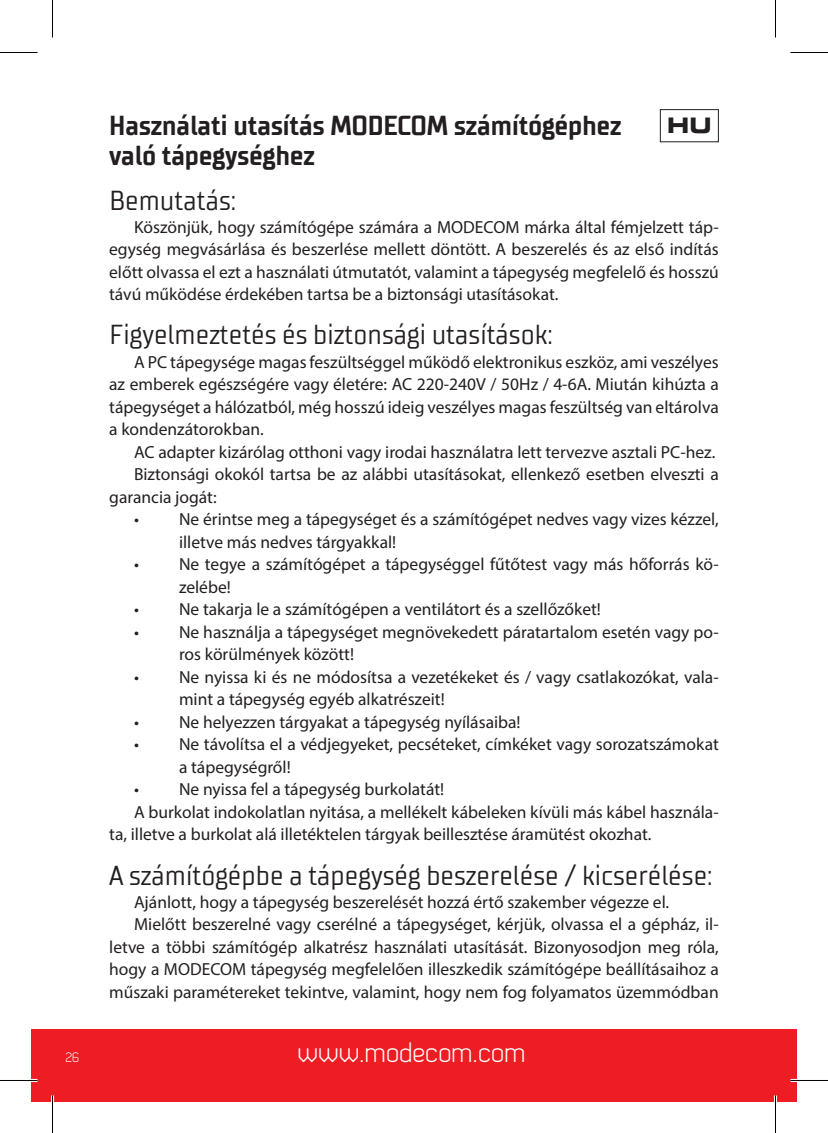
<style>
.page{position:relative;width:828px;height:1133px;background:#fff}
.page>*{position:absolute;margin:0;border:0;box-sizing:border-box;transform-origin:0 0}
.t1{font:28px "Dekar";color:#fff}
.t2{font:27.5px "TT Supermolot Condensed";color:#231f20}
.t3{font:700 27.5px/30px "TT Supermolot Condensed";color:#231f20}
.t4{font:700 21px "Square 721 Ex EU";color:#231f20}
.t5{font:17.5px/22.5px "Myriad Pro";color:#231f20}
.t6{font:13.5px "Dekar";color:#fff}
</style>
<div class="page">
<div style="left:31px;top:1029px;width:766px;height:72px;background:#ee1d23"></div>
<div style="left:660px;top:109px;width:59px;height:33px;border:1px solid #231f20"></div>
<hr style="left:0;top:1078px;width:38px;height:4px;background:#fff">
<hr style="left:790px;top:1078px;width:38px;height:4px;background:#fff">
<hr style="left:51px;top:1095px;width:3px;height:38px;background:#fff">
<hr style="left:774px;top:1095px;width:3px;height:38px;background:#fff">
<hr style="left:0;top:52px;width:38px;height:1px;background:#000">
<hr style="left:790px;top:52px;width:38px;height:1px;background:#000">
<hr style="left:0;top:1080px;width:38px;height:1px;background:#000">
<hr style="left:790px;top:1080px;width:38px;height:1px;background:#000">
<hr style="left:52px;top:0;width:1px;height:38px;background:#000">
<hr style="left:52px;top:1095px;width:1px;height:38px;background:#000">
<hr style="left:775px;top:0;width:1px;height:38px;background:#000">
<hr style="left:775px;top:1095px;width:1px;height:38px;background:#000">
<h2 class="t3" style="left:109px;top:111px;width:514px">Használati utasítás MODECOM számítógéphez való tápegységhez</h2>
<h2 class="t2" style="left:109px;top:184px;width:129px">Bemutatás:</h2>
<p class="t5" style="left:109px;top:215px;width:611px;text-align:justify;text-indent:25px">Köszönjük, hogy számítógépe számára a MODECOM márka által fémjelzett táp&shy;egység megvásárlása és beszerlése mellett döntött. A beszerelés és az első indítás előtt olvassa el ezt a használati útmutatót, valamint a tápegység megfelelő és hosszú távú működése érdekében tartsa be a biztonsági utasításokat.</p>
<h2 class="t2" style="left:109px;top:319px;width:445px">Figyelmeztetés és biztonsági utasítások:</h2>
<p class="t5" style="left:109px;top:350px;width:611px;text-align:justify;text-indent:25px">A PC tápegysége magas feszültséggel működő elektronikus eszköz, ami veszélyes az emberek egészségére vagy életére: AC 220-240V / 50Hz / 4-6A. Miután kihúzta a tápegységet a hálózatból, még hosszú ideig veszélyes magas feszültség van eltárolva a kondenzátorokban.</p>
<p class="t5" style="left:134px;top:440px;width:583px">AC adapter kizárólag otthoni vagy irodai használatra lett tervezve asztali PC-hez.</p>
<p class="t5" style="left:134px;top:463px;width:586px">Biztonsági okokól tartsa be az alábbi utasításokat, ellenkező esetben elveszti a</p>
<p class="t5" style="left:109px;top:485px;width:109px">garancia jogát:</p>
<p class="t5" style="left:179px;top:508px;width:541px;text-indent:-45px">• Ne érintse meg a tápegységet és a számítógépet nedves vagy vizes kézzel, illetve más nedves tárgyakkal!</p>
<p class="t5" style="left:179px;top:553px;width:541px;text-indent:-45px">• Ne tegye a számítógépet a tápegységgel fűtőtest vagy más hőforrás kö&shy;zelébe!</p>
<p class="t5" style="left:134px;top:598px;width:468px">• Ne takarja le a számítógépen a ventilátort és a szellőzőket!</p>
<p class="t5" style="left:179px;top:620px;width:541px;text-indent:-45px">• Ne használja a tápegységet megnövekedett páratartalom esetén vagy po&shy;ros körülmények között!</p>
<p class="t5" style="left:179px;top:665px;width:541px;text-indent:-45px">• Ne nyissa ki és ne módosítsa a vezetékeket és / vagy csatlakozókat, vala&shy;mint a tápegység egyéb alkatrészeit!</p>
<p class="t5" style="left:134px;top:710px;width:388px">• Ne helyezzen tárgyakat a tápegység nyílásaiba!</p>
<p class="t5" style="left:179px;top:733px;width:541px;text-indent:-45px">• Ne távolítsa el a védjegyeket, pecséteket, címkéket vagy sorozatszámokat a tápegységről!</p>
<p class="t5" style="left:134px;top:778px;width:312px">• Ne nyissa fel a tápegység burkolatát!</p>
<p class="t5" style="left:134px;top:800px;width:586px">A burkolat indokolatlan nyitása, a mellékelt kábeleken kívüli más kábel használa-</p>
<p class="t5" style="left:109px;top:823px;width:544px">ta, illetve a burkolat alá illetéktelen tárgyak beillesztése áramütést okozhat.</p>
<h2 class="t2" style="left:109px;top:859px;width:605px">A számítógépbe a tápegység beszerelése / kicserélése:</h2>
<p class="t5" style="left:134px;top:890px;width:537px">Ajánlott, hogy a tápegység beszerelését hozzá értő szakember végezze el.</p>
<p class="t5" style="left:134px;top:913px;width:586px">Mielőtt beszerelné vagy cserélné a tápegységet, kérjük, olvassa el a gépház, il-</p>
<p class="t5" style="left:109px;top:935px;width:611px">letve a többi számítógép alkatrész használati utasítását. Bizonyosodjon meg róla,</p>
<p class="t5" style="left:109px;top:958px;width:611px">hogy a MODECOM tápegység megfelelően illeszkedik számítógépe beállításaihoz a</p>
<p class="t5" style="left:109px;top:980px;width:611px">műszaki paramétereket tekintve, valamint, hogy nem fog folyamatos üzemmódban</p>
<p class="t4" style="left:667px;top:113px;width:46px">HU</p>
<p class="t6" style="left:66px;top:1051px;width:15px">26</p>
<h1 class="t1" style="left:297px;top:1038px;width:229px">www.modecom.com</h1>
</div>
